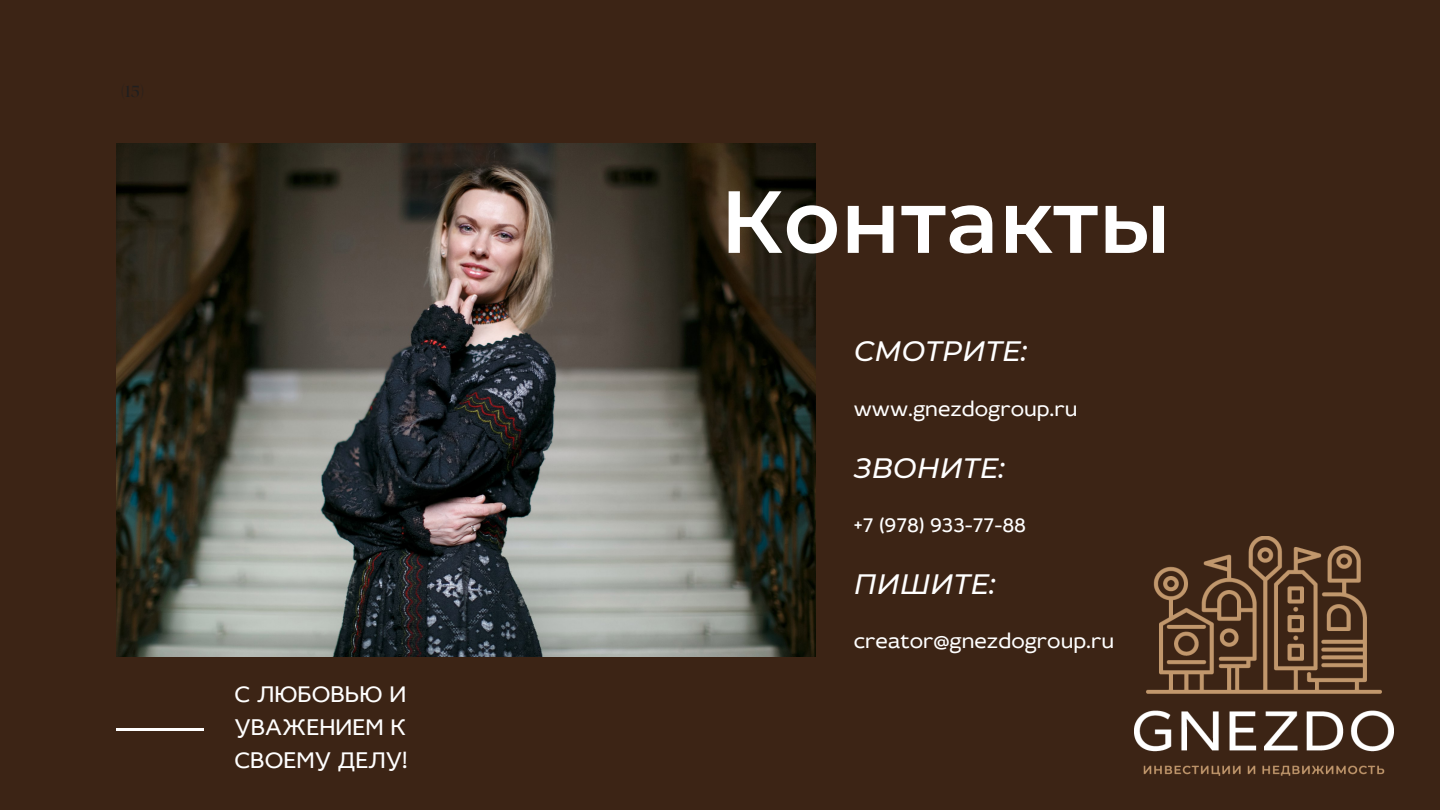
<style>
.page{position:relative;width:1440px;height:810px;background:#3c2415}
.page>*{position:absolute;margin:0;border:0;box-sizing:border-box;transform-origin:0 0}
.t1{font:600 88px "Montserrat";color:#fff}
.t2{font:italic 500 28px "Montserrat";color:#fff}
.t3{font:24px/33px "Idealist Sans";color:#fff;text-align:justify}
.t4{font:21px "Idealist Sans";color:#fff}
.t5{font:16px "Roxborough CF";color:#201f1f}
</style>
<div class="page">
<hr style="left:116px;top:729px;width:88px;height:2px;background:#fff">
<img style="left:116px;top:144px;width:700px;height:512px">
<img style="left:1135px;top:536px;width:258px;height:240px">
<p class="t5" style="left:121px;top:81px;width:24px">(15)</p>
<p class="t3" style="left:234px;top:679px;width:175px">C ЛЮБОВЬЮ И УВАЖЕНИЕМ К СВОЕМУ ДЕЛУ!</p>
<p class="t1" style="left:720px;top:168px;width:453px">Контакты</p>
<p class="t2" style="left:854px;top:334px;width:175px">СМОТРИТЕ:</p>
<p class="t4" style="left:854px;top:400px;width:225px">www.gnezdogroup.ru</p>
<p class="t2" style="left:854px;top:451px;width:152px">ЗВОНИТЕ:</p>
<p class="t4" style="left:854px;top:516px;width:174px">+7 (978) 933-77-88</p>
<p class="t2" style="left:854px;top:567px;width:143px">ПИШИТЕ:</p>
<p class="t4" style="left:854px;top:633px;width:262px">creator@gnezdogroup.ru</p>
</div>
